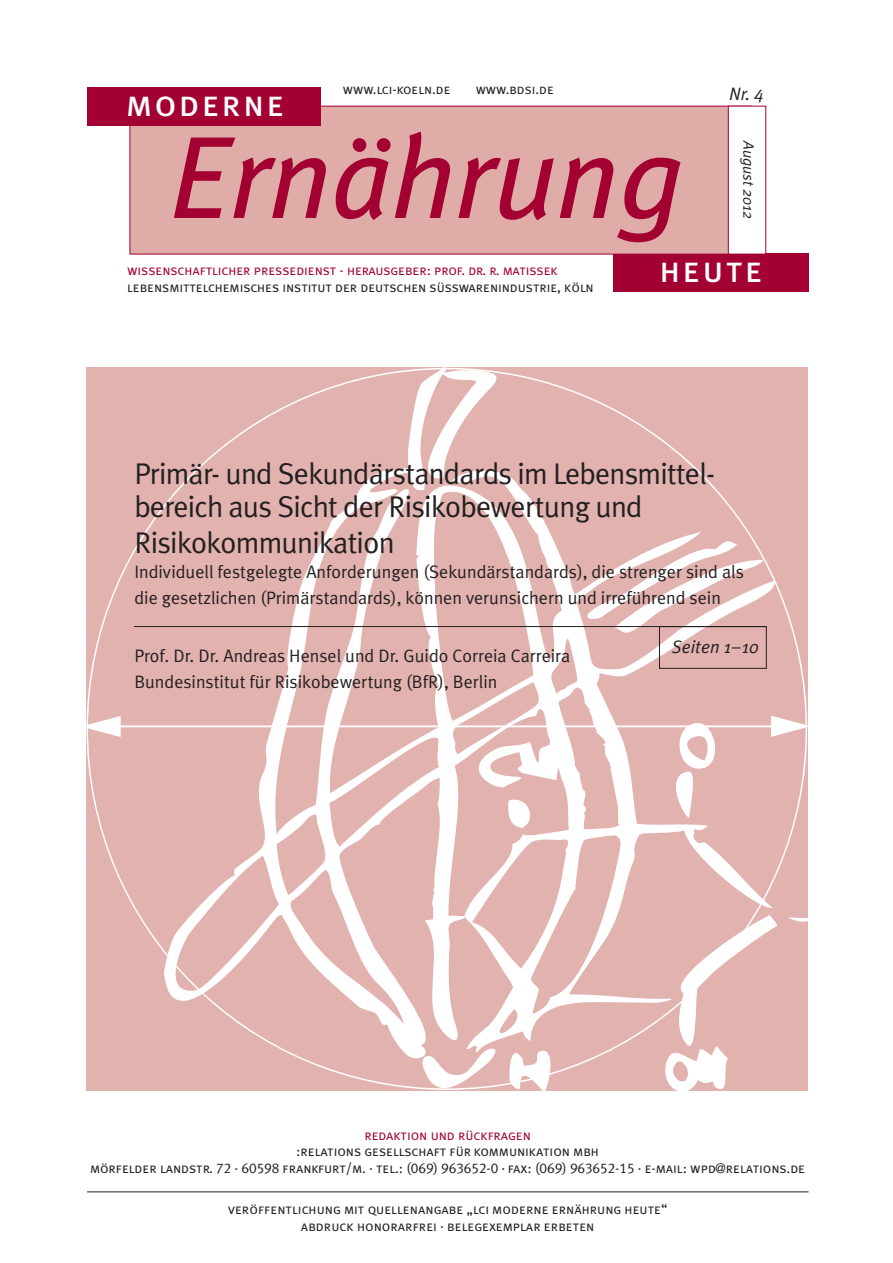
<style>
.page{position:relative;width:893px;height:1263px;background:#fff}
.page>*{position:absolute;margin:0;border:0;box-sizing:border-box;transform-origin:0 0}
.t1{font:italic 116.85px "Meta Plus";color:#a40133}
.t2{font:36.75px "Meta Plus Book Caps";letter-spacing:.055em;color:#fff}
.t3{font:30px/33px "Meta Plus Normal";letter-spacing:-.025em;color:#231f20}
.t4{font:18px/25.5px "Meta Plus Normal";color:#231f20}
.t5{font:italic 18px "Meta Plus Normal";color:#231f20}
.t6{font:italic 15px "Meta Plus Normal";color:#231f20}
.t7{font:14.25px/16.5px "Meta Plus Normal Caps";letter-spacing:-.005em;color:#231f20;text-align:center}
.t8{font:14.25px "Meta Plus Normal Caps";letter-spacing:-.005em;color:#a40133}
.t9{font:13.95px "Meta Plus Normal Caps";color:#231f20}
.s1{font-size:13.5px}
</style>
<div class="page">
<div style="left:613px;top:254px;width:196px;height:38px;background:#a40133"></div>
<div style="left:130px;top:106px;width:621px;height:148px;background:#e0aca8"></div>
<div style="left:728px;top:106px;width:38px;height:148px;background:#fff"></div>
<div style="left:728px;top:106px;width:38px;height:148px;border:1px solid #a40133"></div>
<div style="left:87px;top:87px;width:233px;height:38px;background:#a40133"></div>
<hr style="left:87px;top:1191px;width:722px;height:1px;background:#231f20">
<div style="left:86px;top:367px;width:722px;height:724px;background:#e2b2ae"></div>
<hr style="left:113px;top:725px;width:665px;height:2px;background:#fff">
<svg style="left:777px;top:717px;width:31px;height:19px"></svg>
<svg style="left:86px;top:716px;width:35px;height:21px"></svg>
<svg style="left:788px;top:917px;width:20px;height:5px"></svg>
<svg style="left:159px;top:367px;width:618px;height:696px"></svg>
<svg style="left:422px;top:1048px;width:79px;height:42px"></svg>
<svg style="left:508px;top:1041px;width:48px;height:50px"></svg>
<svg style="left:658px;top:915px;width:119px;height:176px"></svg>
<hr style="left:134px;top:626px;width:633px;height:1px;background:#231f20">
<div style="left:659px;top:626px;width:108px;height:43px;border:1px solid #231f20"></div>
<p class="t9" style="left:343px;top:81px;width:109px">www.lci-koeln.de</p>
<p class="t9" style="left:476px;top:81px;width:80px">www.bdsi.de</p>
<p class="t5" style="left:729px;top:83px;width:36px">Nr. 4</p>
<p class="t6" style="left:757px;top:141px;width:79px;rotate:90deg">August 2012</p>
<h2 class="t2" style="left:126px;top:82px;width:160px">moderne</h2>
<h1 class="t1" style="left:169px;top:110px;width:516px">Ernährung</h1>
<p class="t8" style="left:127px;top:262px;width:432px">wissenschaftlicher pressedienst - herausgeber: prof. dr. r. matissek</p>
<p class="t7" style="left:127px;top:279px;width:468px">lebensmittelchemisches institut der deutschen süsswarenindustrie, köln</p>
<h2 class="t2" style="left:660px;top:248px;width:105px">heute</h2>
<h3 class="t3" style="left:134px;top:457px;width:582px">Primär- und Sekundärstandards im Lebensmittel&shy;bereich aus Sicht der Risikobewertung und</h3>
<h3 class="t3" style="left:134px;top:526px;width:262px">Risikokommunikation</h3>
<p class="t4" style="left:134px;top:559px;width:611px">Individuell festgelegte Anforderungen (Sekundärstandards), die strenger sind als die gesetzlichen (Primärstandards), können verunsichern und irreführend sein</p>
<p class="t4" style="left:134px;top:643px;width:437px">Prof. Dr. Dr. Andreas Hensel und Dr. Guido Correia Carreira<br>Bundesinstitut für Risikobewertung (BfR), Berlin</p>
<p class="t5" style="left:672px;top:636px;width:89px">Seiten 1–10</p>
<p class="t8" style="left:364px;top:1127px;width:168px">redaktion und rückfragen</p>
<p class="t7" style="left:90px;top:1143px;width:717px">:relations gesellschaft für kommunikation mbh<br>mörfelder landstr. 72 · 60598 frankfurt/m. · tel.: (069) 963652-0 · fax: (069) 963652-15 · e-mail: wpd<span class="s1">@</span>relations.de</p>
<p class="t7" style="left:228px;top:1201px;width:441px">veröffentlichung mit quellenangabe „lci moderne ernährung heute“ abdruck honorarfrei · belegexemplar erbeten</p>
</div>
